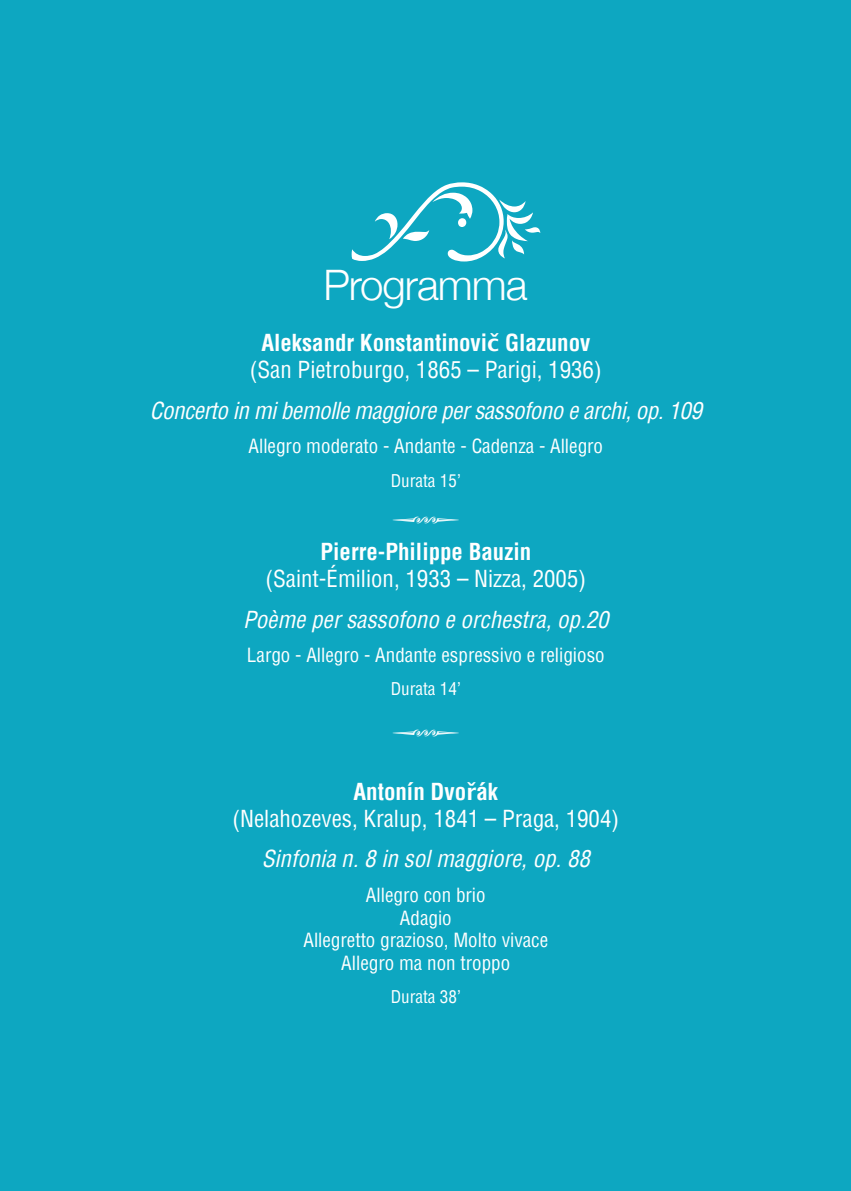
<style>
.page{position:relative;width:851px;height:1191px;background:#fff}
.page>*{position:absolute;margin:0;border:0;box-sizing:border-box;transform-origin:0 0}
.t1{font:121.8px "Type Embellishments Three Let Plain";color:#fff}
.t2{font:300 42px "Helvetica Neue";letter-spacing:-.025em;color:#fff}
.t3{font:38.2px "Type Embellishments One Let Plain";color:#fff}
.t4{font:condensed 22.8px/26.8px "Helvetica";color:#fff;text-align:center}
.t5{font:italic condensed 22.8px "Helvetica";color:#fff}
.t6{font:italic condensed 22.8px "Helvetica";letter-spacing:-.02em;color:#fff}
.t7{font:700 condensed 22.8px "Helvetica";color:#fff}
.t8{font:condensed 19px/22.8px "Helvetica";color:#fff;text-align:center}
.t9{font:condensed 17.2px "Helvetica";color:#fff}
.s1{font-weight:700}
.s2{font-family:"Lucida Grande";font-weight:700;font-stretch:normal}
</style>
<div class="page">
<div style="left:0;top:0;width:850px;height:1191px;background:#0da7c1"></div>
<h1 class="t1" style="left:346px;top:173px;width:201px">e</h1>
<h2 class="t2" style="left:323px;top:259px;width:206px">Programma</h2>
<p class="t4" style="left:250px;top:329px;width:353px"><span class="s1">Aleksandr Konstantinovi</span><span class="s2">č</span> <span class="s1">Glazunov </span>(San Pietroburgo, 1865 – Parigi, 1936)</p>
<p class="t6" style="left:150px;top:395px;width:553px">Concerto in mi bemolle maggiore per sassofono e archi, op. 109</p>
<p class="t8" style="left:248px;top:434px;width:356px">Allegro moderato - Andante - Cadenza - Allegro</p>
<p class="t9" style="left:391px;top:470px;width:72px">Durata 15’</p>
<h3 class="t3" style="left:391px;top:497px;width:71px">Q</h3>
<p class="t7" style="left:320px;top:536px;width:212px">Pierre-Philippe Bauzin</p>
<p class="t4" style="left:265px;top:565px;width:322px">(Saint-Émilion, 1933 – Nizza, 2005)</p>
<p class="t5" style="left:243px;top:605px;width:367px">Poème per sassofono e orchestra, op.20</p>
<p class="t8" style="left:247px;top:643px;width:359px">Largo - Allegro - Andante espressivo e religioso</p>
<p class="t9" style="left:391px;top:678px;width:72px">Durata 14’</p>
<h3 class="t3" style="left:391px;top:711px;width:71px">Q</h3>
<p class="t4" style="left:232px;top:777px;width:388px"><span class="s1">Antonín Dvo</span><span class="s2">ř</span><span class="s1">ák<br></span>(Nelahozeves, Kralup, 1841 – Praga, 1904)</p>
<p class="t5" style="left:262px;top:844px;width:330px">Sinfonia n. 8 in sol maggiore, op. 88</p>
<p class="t8" style="left:303px;top:883px;width:246px">Allegro con brio<br>Adagio<br>Allegretto grazioso, Molto vivace<br>Allegro ma non troppo</p>
<p class="t9" style="left:391px;top:986px;width:72px">Durata 38’</p>
</div>
